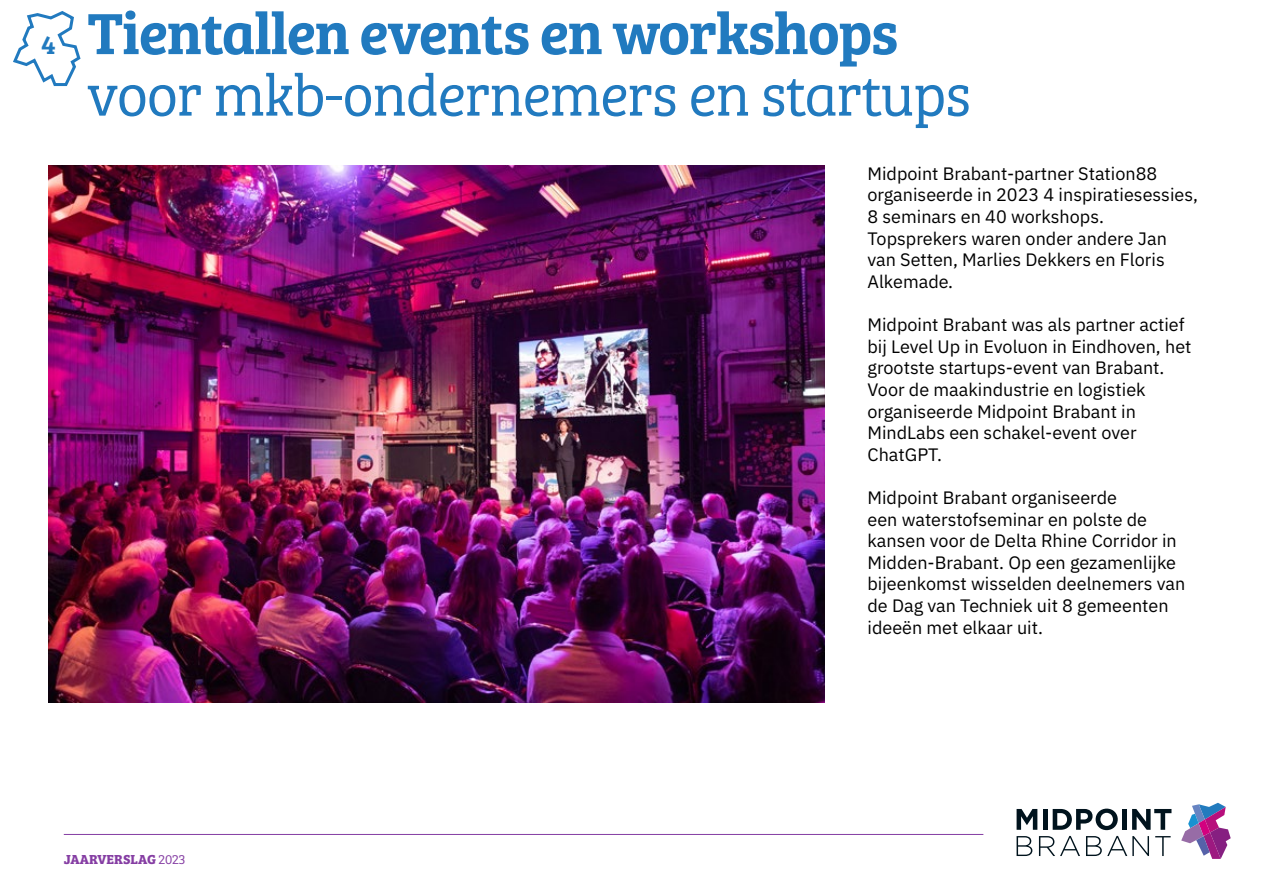
<style>
.page{position:relative;width:1263px;height:893px;background:#fff}
.page>*{position:absolute;margin:0;border:0;box-sizing:border-box;transform-origin:0 0}
.t1{font:60px "Bree Serif Lt";letter-spacing:-.02em;color:#217abf}
.t2{font:60px "Bree Serif Sb";letter-spacing:-.02em;color:#217abf}
.t3{font:27px "Bree Serif Sb";color:#217abf}
.t4{font:18px/21.6px "IBM Plex Sans";color:#000}
.t5{font:700 13.5px "Bree Serif";color:#853da3}
.s1{font-family:"Bree Serif Lt";font-weight:400}
</style>
<div class="page">
<hr style="left:64px;top:834px;width:919px;height:1px;background:#853da3">
<svg style="left:1016px;top:809px;width:21px;height:21px"></svg>
<hr style="left:1043px;top:809px;width:4px;height:21px;background:#00131d">
<svg style="left:1053px;top:809px;width:65px;height:21px"></svg>
<div style="left:1122px;top:809px;width:5px;height:21px;background:#00131d"></div>
<svg style="left:1132px;top:809px;width:39px;height:21px"></svg>
<svg style="left:1016px;top:836px;width:16px;height:20px"></svg>
<svg style="left:1039px;top:836px;width:41px;height:20px"></svg>
<svg style="left:1086px;top:836px;width:63px;height:20px"></svg>
<svg style="left:1181px;top:803px;width:50px;height:56px"></svg>
<svg style="left:1155px;top:836px;width:15px;height:20px"></svg>
<img style="left:49px;top:166px;width:776px;height:536px">
<svg style="left:13px;top:11px;width:68px;height:76px"></svg>
<h2 class="t3" style="left:41px;top:24px;width:16px">4</h2>
<h1 class="t2" style="left:87px;top:-12px;width:813px">Tientallen events en workshops</h1>
<h1 class="t1" style="left:87px;top:52px;width:885px">voor mkb-ondernemers en startups</h1>
<p class="t4" style="left:867px;top:161px;width:332px">Midpoint Brabant-partner Station88 organiseerde in 2023 4 inspiratiesessies,<br>8 seminars en 40 workshops.<br>Topsprekers waren onder andere Jan van Setten, Marlies Dekkers en Floris<br>Alkemade.</p>
<p class="t4" style="left:867px;top:312px;width:325px">Midpoint Brabant was als partner actief bij Level Up in Evoluon in Eindhoven, het grootste startups-event van Brabant.<br>Voor de maakindustrie en logistiek organiseerde Midpoint Brabant in MindLabs een schakel-event over ChatGPT.</p>
<p class="t4" style="left:867px;top:485px;width:319px">Midpoint Brabant organiseerde<br>een waterstofseminar en polste de kansen voor de Delta Rhine Corridor in Midden-Brabant. Op een gezamenlijke bijeenkomst wisselden deelnemers van de Dag van Techniek uit 8 gemeenten ideeën met elkaar uit.</p>
<p class="t5" style="left:64px;top:849px;width:123px">JAARVERSLAG <span class="s1">2023</span></p>
</div>
